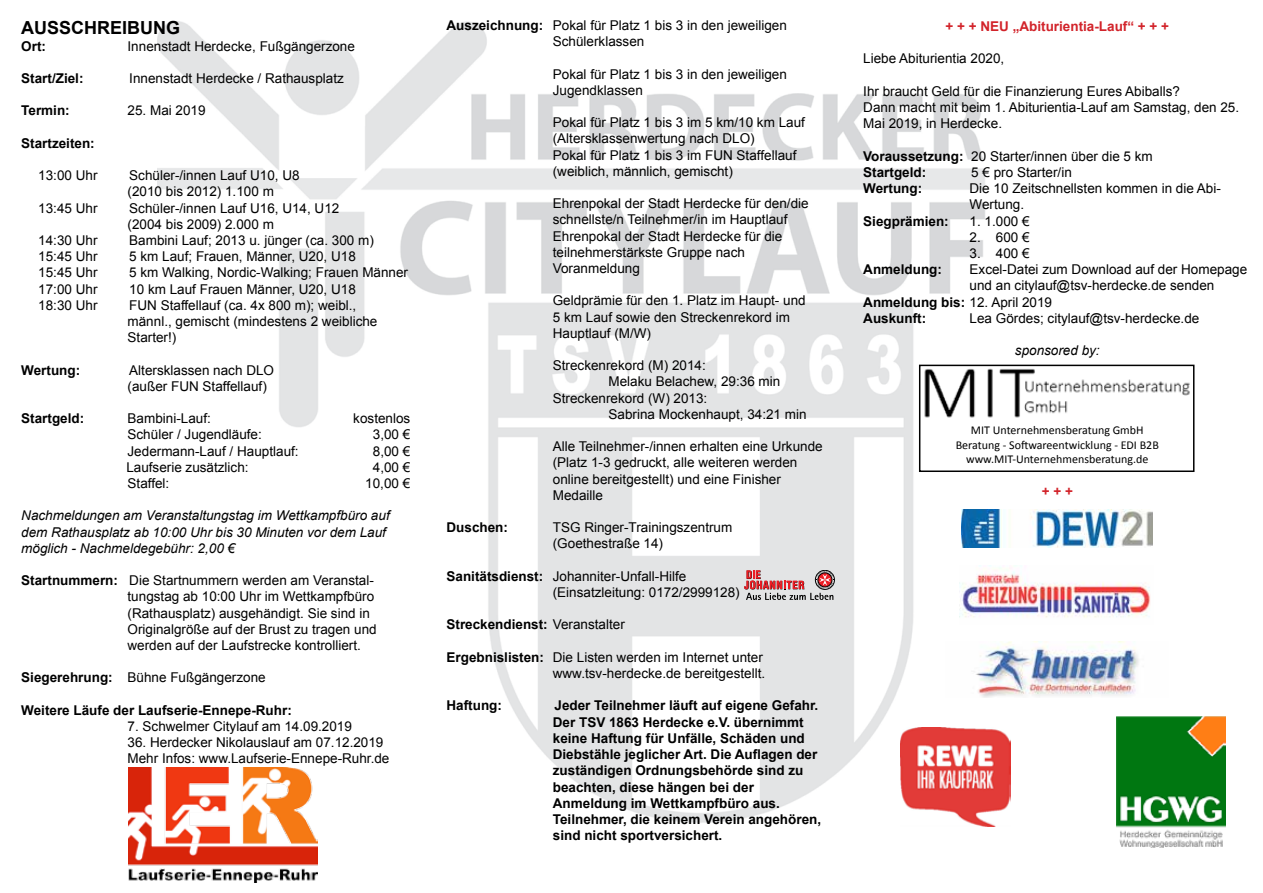
<style>
.page{position:relative;width:1263px;height:893px;background:#fff}
.page>*{position:absolute;margin:0;border:0;box-sizing:border-box;transform-origin:0 0}
.t1{font:700 18px "Arial";color:#000}
.t2{font:13.5px/16.2px "Arial";color:#000}
.t3{font:700 13.5px/16.2px "Arial";color:#000}
.t4{font:italic 13.5px/16.2px "Arial";color:#000}
.t5{font:700 13.5px "Arial";color:#d2232a}
.t6{font:12px/14.4px "Calibri";color:#000;text-align:center}
.s1{font-weight:700}
.s2{font-weight:400}
</style>
<div class="page">
<img style="left:157px;top:21px;width:844px;height:806px">
<svg style="left:744px;top:570px;width:90px;height:30px;background:#c39ea0"></svg>
<img style="left:129px;top:767px;width:188px;height:116px">
<img style="left:919px;top:364px;width:275px;height:59px">
<img style="left:960px;top:566px;width:191px;height:58px">
<img style="left:945px;top:642px;width:194px;height:55px">
<img style="left:961px;top:510px;width:192px;height:38px">
<img style="left:1116px;top:716px;width:109px;height:132px">
<img style="left:900px;top:727px;width:110px;height:99px">
<div style="left:919px;top:365px;width:275px;height:107px;border:2px solid #000"></div>
<h1 class="t1" style="left:21px;top:16px;width:160px">AUSSCHREIBUNG</h1>
<p class="t3" style="left:21px;top:38px;width:26px">Ort:</p>
<p class="t2" style="left:128px;top:38px;width:229px">Innenstadt Herdecke, Fußgängerzone</p>
<p class="t3" style="left:21px;top:71px;width:64px">Start/Ziel:</p>
<p class="t2" style="left:129px;top:70px;width:216px">Innenstadt Herdecke / Rathausplatz</p>
<p class="t3" style="left:21px;top:103px;width:50px">Termin:</p>
<p class="t2" style="left:128px;top:103px;width:80px">25. Mai 2019</p>
<p class="t3" style="left:21px;top:135px;width:75px">Startzeiten:</p>
<p class="t2" style="left:38px;top:167px;width:61px">13:00 Uhr</p>
<p class="t2" style="left:128px;top:167px;width:174px">Schüler-/innen Lauf U10, U8 (2010 bis 2012) 1.100 m</p>
<p class="t2" style="left:38px;top:200px;width:61px">13:45 Uhr</p>
<p class="t2" style="left:128px;top:200px;width:213px">Schüler-/innen Lauf U16, U14, U12 (2004 bis 2009) 2.000 m</p>
<p class="t2" style="left:38px;top:232px;width:61px">14:30 Uhr</p>
<p class="t2" style="left:129px;top:232px;width:246px">Bambini Lauf; 2013 u. jünger (ca. 300 m)</p>
<p class="t2" style="left:38px;top:248px;width:61px">15:45 Uhr</p>
<p class="t2" style="left:129px;top:248px;width:228px">5 km Lauf; Frauen, Männer, U20, U18</p>
<p class="t2" style="left:38px;top:265px;width:61px">15:45 Uhr</p>
<p class="t2" style="left:129px;top:265px;width:280px">5 km Walking, Nordic-Walking; Frauen Männer</p>
<p class="t2" style="left:38px;top:281px;width:61px">17:00 Uhr</p>
<p class="t2" style="left:129px;top:281px;width:228px">10 km Lauf Frauen Männer, U20, U18</p>
<p class="t2" style="left:38px;top:297px;width:61px">18:30 Uhr</p>
<p class="t2" style="left:128px;top:297px;width:251px">FUN Staffellauf (ca. 4x 800 m); weibl., männl., gemischt (mindestens 2 weibliche<br>Starter!)</p>
<p class="t3" style="left:21px;top:362px;width:60px">Wertung:</p>
<p class="t2" style="left:128px;top:362px;width:148px">Altersklassen nach DLO (außer FUN Staffellauf)</p>
<p class="t3" style="left:21px;top:411px;width:65px">Startgeld:</p>
<p class="t2" style="left:128px;top:410px;width:85px">Bambini-Lauf:</p>
<p class="t2" style="left:353px;top:410px;width:59px">kostenlos</p>
<p class="t2" style="left:128px;top:427px;width:136px">Schüler / Jugendläufe:</p>
<p class="t2" style="left:373px;top:427px;width:39px">3,00 €</p>
<p class="t2" style="left:128px;top:443px;width:173px">Jedermann-Lauf / Hauptlauf:</p>
<p class="t2" style="left:373px;top:443px;width:39px">8,00 €</p>
<p class="t2" style="left:126px;top:459px;width:124px">Laufserie zusätzlich:</p>
<p class="t2" style="left:373px;top:459px;width:39px">4,00 €</p>
<p class="t2" style="left:128px;top:475px;width:43px">Staffel:</p>
<p class="t2" style="left:365px;top:475px;width:47px">10,00 €</p>
<p class="t4" style="left:21px;top:508px;width:370px">Nachmeldungen am Veranstaltungstag im Wettkampfbüro auf dem Rathausplatz ab 10:00 Uhr bis 30 Minuten vor dem Lauf möglich - Nachmeldegebühr: 2,00 €</p>
<p class="t2" style="left:128px;top:572px;width:251px;text-indent:-106px"><span class="s1">Startnummern:</span> Die Startnummern werden am Veranstal&shy;tungstag ab 10:00 Uhr im Wettkampfbüro (Rathausplatz) ausgehändigt. Sie sind in Originalgröße auf der Brust zu tragen und werden auf der Laufstrecke kontrolliert.</p>
<p class="t2" style="left:21px;top:670px;width:246px"><span class="s1">Siegerehrung:</span> Bühne Fußgängerzone</p>
<p class="t3" style="left:21px;top:702px;width:272px">Weitere Läufe der Laufserie-Ennepe-Ruhr:</p>
<p class="t2" style="left:128px;top:718px;width:226px">7. Schwelmer Citylauf am 14.09.2019</p>
<p class="t2" style="left:128px;top:734px;width:263px">36. Herdecker Nikolauslauf am 07.12.2019<br>Mehr Infos: www.Laufserie-Ennepe-Ruhr.de</p>
<p class="t2" style="left:553px;top:17px;width:236px;text-indent:-106px"><span class="s1">Auszeichnung:</span> Pokal für Platz 1 bis 3 in den jeweiligen<br>Schülerklassen</p>
<p class="t2" style="left:553px;top:66px;width:236px">Pokal für Platz 1 bis 3 in den jeweiligen<br>Jugendklassen</p>
<p class="t2" style="left:553px;top:115px;width:254px">Pokal für Platz 1 bis 3 im 5 km/10 km Lauf (Altersklassenwertung nach DLO)<br>Pokal für Platz 1 bis 3 im FUN Staffellauf (weiblich, männlich, gemischt)</p>
<p class="t2" style="left:553px;top:196px;width:257px">Ehrenpokal der Stadt Herdecke für den/die schnellste/n Teilnehmer/in im Hauptlauf Ehrenpokal der Stadt Herdecke für die teilnehmerstärkste Gruppe nach Voranmeldung</p>
<p class="t2" style="left:553px;top:293px;width:254px">Geldprämie für den 1. Platz im Haupt- und<br>5 km Lauf sowie den Streckenrekord im<br>Hauptlauf (M/W)</p>
<p class="t2" style="left:553px;top:358px;width:155px">Streckenrekord (M) 2014:</p>
<p class="t2" style="left:608px;top:374px;width:173px">Melaku Belachew, 29:36 min</p>
<p class="t2" style="left:553px;top:390px;width:156px">Streckenrekord (W) 2013:</p>
<p class="t2" style="left:608px;top:406px;width:200px">Sabrina Mockenhaupt, 34:21 min</p>
<p class="t2" style="left:553px;top:439px;width:271px">Alle Teilnehmer-/innen erhalten eine Urkunde (Platz 1-3 gedruckt, alle weiteren werden online bereitgestellt) und eine Finisher Medaille</p>
<p class="t3" style="left:446px;top:520px;width:63px">Duschen:</p>
<p class="t2" style="left:553px;top:520px;width:181px">TSG Ringer-Trainingszentrum (Goethestraße 14)</p>
<p class="t2" style="left:553px;top:568px;width:188px;text-indent:-106px"><span class="s1">Sanitätsdienst:</span> Johanniter-Unfall-Hilfe (Einsatzleitung: 0172/2999128)</p>
<p class="t3" style="left:446px;top:617px;width:180px">Streckendienst: <span class="s2">Veranstalter</span></p>
<p class="t2" style="left:446px;top:649px;width:320px;text-align:right"><span class="s1">Ergebnislisten:</span> Die Listen werden im Internet unter www.tsv-herdecke.de bereitgestellt.</p>
<p class="t3" style="left:446px;top:698px;width:57px">Haftung:</p>
<p class="t3" style="left:553px;top:698px;width:270px">Jeder Teilnehmer läuft auf eigene Gefahr.<br>Der TSV 1863 Herdecke e.V. übernimmt keine Haftung für Unfälle, Schäden und Diebstähle jeglicher Art. Die Auflagen der zuständigen Ordnungsbehörde sind zu beachten, diese hängen bei der Anmeldung im Wettkampfbüro aus.<br>Teilnehmer, die keinem Verein angehören, sind nicht sportversichert.</p>
<p class="t5" style="left:945px;top:17px;width:225px">+ + + NEU „Abiturientia-Lauf“ + + +</p>
<p class="t2" style="left:863px;top:51px;width:143px">Liebe Abiturientia 2020,</p>
<p class="t2" style="left:863px;top:83px;width:377px">Ihr braucht Geld für die Finanzierung Eures Abiballs?<br>Dann macht mit beim 1. Abiturientia-Lauf am Samstag, den 25.<br>Mai 2019, in Herdecke.</p>
<p class="t2" style="left:863px;top:148px;width:291px"><span class="s1">Voraussetzung:</span> 20 Starter/innen über die 5 km<br><span class="s1">Startgeld:</span></p>
<p class="t2" style="left:971px;top:164px;width:102px">5 € pro Starter/in</p>
<p class="t3" style="left:863px;top:181px;width:60px">Wertung:</p>
<p class="t2" style="left:969px;top:180px;width:253px">Die 10 Zeitschnellsten kommen in die Abi-<br>Wertung.</p>
<p class="t3" style="left:863px;top:213px;width:87px">Siegprämien:</p>
<p class="t2" style="left:969px;top:213px;width:62px">1. 1.000 €</p>
<p class="t2" style="left:969px;top:229px;width:62px">2. 600 €</p>
<p class="t2" style="left:969px;top:245px;width:62px">3. 400 €</p>
<p class="t3" style="left:863px;top:262px;width:80px">Anmeldung:</p>
<p class="t2" style="left:969px;top:261px;width:279px">Excel-Datei zum Download auf der Homepage</p>
<p class="t2" style="left:969px;top:278px;width:246px">und an citylauf@tsv-herdecke.de senden</p>
<p class="t3" style="left:863px;top:294px;width:190px">Anmeldung bis: <span class="s2">12. April 2019</span></p>
<p class="t3" style="left:863px;top:310px;width:64px">Auskunft:</p>
<p class="t2" style="left:969px;top:310px;width:231px">Lea Gördes; citylauf@tsv-herdecke.de</p>
<p class="t4" style="left:1015px;top:342px;width:86px">sponsored by:</p>
<p class="t6" style="left:956px;top:423px;width:205px">MIT Unternehmensberatung GmbH<br>Beratung - Softwareentwicklung - EDI B2B www.MIT-Unternehmensberatung.de</p>
<p class="t5" style="left:1042px;top:482px;width:33px">+ + +</p>
</div>
